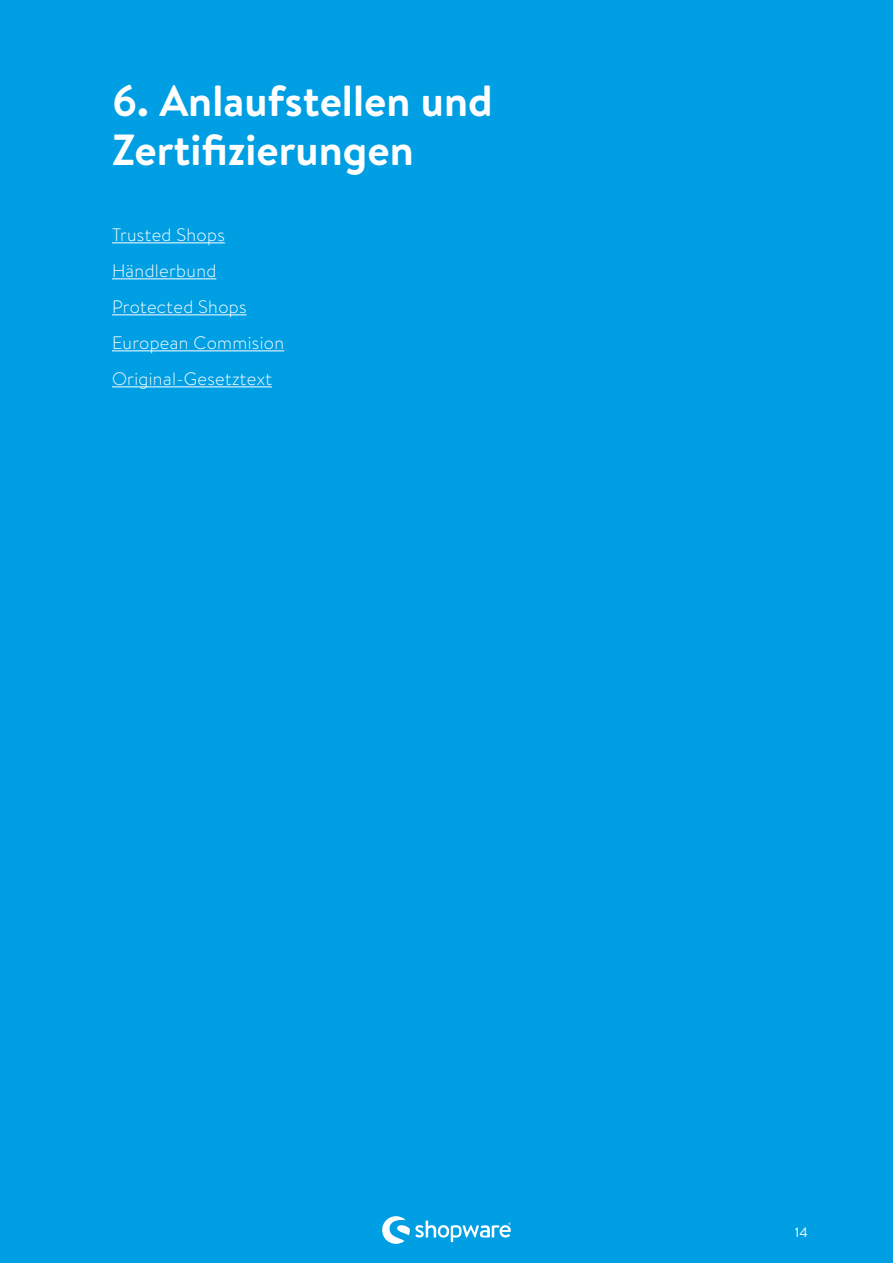
<style>
.page{position:relative;width:893px;height:1263px;background:#009fe3}
.page>*{position:absolute;margin:0;border:0;box-sizing:border-box;transform-origin:0 0}
.t1{font:700 43.5px "Brandon Text";color:#fff}
.t2{font:300 18px "Brandon Text";letter-spacing:.02em;color:#fff}
.t3{font:13.5px "Brandon Text";color:#fff}
</style>
<div class="page">
<svg style="left:382px;top:1216px;width:129px;height:28px"></svg>
<hr style="left:112px;top:242px;width:113px;height:1px;background:#fff">
<hr style="left:112px;top:278px;width:104px;height:1px;background:#fff">
<hr style="left:112px;top:314px;width:135px;height:1px;background:#fff">
<hr style="left:112px;top:350px;width:172px;height:1px;background:#fff">
<hr style="left:112px;top:386px;width:160px;height:1px;background:#fff">
<p class="t1" style="left:112px;top:70px;width:382px">6. Anlaufstellen und</p>
<p class="t1" style="left:112px;top:120px;width:303px">Zertifizierungen</p>
<p class="t2" style="left:112px;top:223px;width:114px">Trusted Shops</p>
<p class="t2" style="left:112px;top:259px;width:106px">Händlerbund</p>
<p class="t2" style="left:112px;top:295px;width:136px">Protected Shops</p>
<p class="t2" style="left:112px;top:331px;width:174px">European Commision</p>
<p class="t2" style="left:112px;top:367px;width:161px">Original-Gesetztext</p>
<p class="t3" style="left:795px;top:1223px;width:15px">14</p>
</div>
